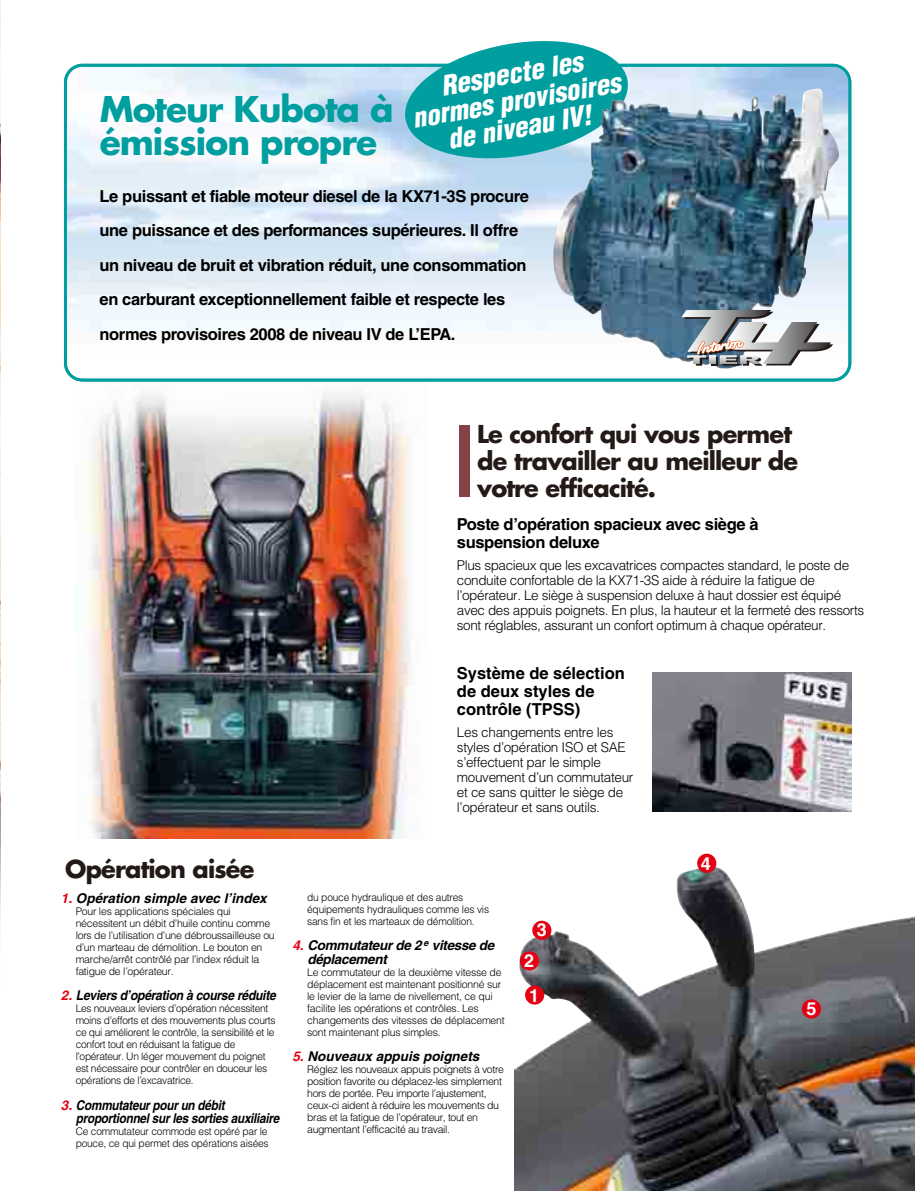
<style>
.page{position:relative;width:915px;height:1191px;background:#fff}
.page>*{position:absolute;margin:0;border:0;box-sizing:border-box;transform-origin:0 0}
.t1{font:700 34.5px/33px "Futura";letter-spacing:-.03em;color:#009e9f}
.t2{font:italic 900 condensed 27px/27px "Helvetica";color:#fff;text-align:center}
.t3{font:700 24px/27px "Futura";letter-spacing:-.035em;color:#231916}
.t4{font:700 18px/34.7px "Helvetica";color:#fff}
.t5{font:700 16.5px/34.5px "Helvetica";letter-spacing:-.02em;color:#000}
.t6{font:700 16.5px/18px "Helvetica";color:#000}
.t7{font:300 13.5px/15px "Helvetica";letter-spacing:-.03em;color:#000}
.t8{font:italic 700 13.5px/13.5px "Helvetica";letter-spacing:-.02em;color:#000;scale:.87 1}
.t9{font:italic 700 13.5px "Helvetica";color:#000}
.t10{font:italic 700 13.5px/13.5px "Helvetica";letter-spacing:-.02em;color:#000}
.t11{font:italic 700 13.5px "Helvetica";letter-spacing:-.02em;color:#000;scale:.9 1}
.t12{font:300 10.5px/12px "Helvetica";letter-spacing:-.025em;color:#000}
.s1{color:#e60013}
</style>
<div class="page">
<img style="left:0;top:0;width:914px;height:1191px">
<h1 class="t1" style="left:100px;top:95px;width:295px">Moteur Kubota à émission propre</h1>
<h2 class="t2" style="left:406px;top:81px;width:212px;rotate:-10deg">Respecte les normes provisoires de niveau IV!</h2>
<p class="t5" style="left:99px;top:180px;width:431px">Le puissant et fiable moteur diesel de la KX71-3S procure une puissance et des performances supérieures. Il offre un niveau de bruit et vibration réduit, une consommation en carburant exceptionnellement faible et respecte les normes provisoires 2008 de niveau IV de L’EPA.</p>
<h3 class="t3" style="left:477px;top:423px;width:322px">Le confort qui vous permet de travailler au meilleur de votre efficacité.</h3>
<h3 class="t5" style="left:457px;top:517px;width:303px;line-height:18px">Poste d’opération spacieux avec siège à suspension deluxe</h3>
<p class="t7" style="left:457px;top:559px;width:408px">Plus spacieux que les excavatrices compactes standard, le poste de conduite confortable de la KX71-3S aide à réduire la fatigue de l’opérateur. Le siège à suspension deluxe à haut dossier est équipé avec des appuis poignets. En plus, la hauteur et la fermeté des ressorts sont réglables, assurant un confort optimum à chaque opérateur.</p>
<h3 class="t6" style="left:457px;top:665px;width:169px">Système de sélection de deux styles de contrôle (TPSS)</h3>
<p class="t7" style="left:457px;top:726px;width:178px">Les changements entre les styles d’opération ISO et SAE s’effectuent par le simple mouvement d’un commutateur et ce sans quitter le siège de l’opérateur et sans outils.</p>
<h3 class="t3" style="left:65px;top:857px;width:191px">Opération aisée</h3>
<p class="t9" style="left:61px;top:893px;width:207px"><span class="s1">1.</span> Opération simple avec l’index</p>
<p class="t12" style="left:76px;top:906px;width:200px">Pour les applications spéciales qui nécessitent un débit d’huile continu comme lors de l’utilisation d’une débroussailleuse ou d’un marteau de démolition. Le bouton en marche/arrêt contrôlé par l’index réduit la fatigue de l’opérateur.</p>
<p class="t11" style="left:61px;top:990px;width:240px"><span class="s1">2.</span> Leviers d’opération à course réduite</p>
<p class="t12" style="left:76px;top:1003px;width:201px">Les nouveaux leviers d’opération nécessitent moins d’efforts et des mouvements plus courts ce qui améliorent le contrôle, la sensibilité et le confort tout en réduisant la fatigue de l’opérateur. Un léger mouvement du poignet est nécessaire pour contrôler en douceur les opérations de l’excavatrice.</p>
<p class="t8" style="left:76px;top:1099px;width:235px;text-indent:-15px"><span class="s1">3.</span> Commutateur pour un débit proportionnel sur les sorties auxiliaire</p>
<p class="t12" style="left:76px;top:1126px;width:194px">Ce commutateur commode est opéré par le pouce, ce qui permet des opérations aisées</p>
<p class="t12" style="left:307px;top:892px;width:183px">du pouce hydraulique et des autres équipements hydrauliques comme les vis sans fin et les marteaux de démolition.</p>
<p class="t10" style="left:307px;top:940px;width:188px;text-indent:-15px"><span class="s1">4.</span> Commutateur de 2 <sup>e</sup> vitesse de déplacement</p>
<p class="t12" style="left:307px;top:967px;width:199px">Le commutateur de la deuxième vitesse de déplacement est maintenant positionné sur le levier de la lame de nivellement, ce qui facilite les opérations et contrôles. Les changements des vitesses de déplacement sont maintenant plus simples.</p>
<p class="t9" style="left:292px;top:1051px;width:188px"><span class="s1">5.</span> Nouveaux appuis poignets</p>
<p class="t12" style="left:307px;top:1064px;width:198px">Réglez les nouveaux appuis poignets à votre position favorite ou déplacez-les simplement hors de portée. Peu importe l’ajustement, ceux-ci aident à réduire les mouvements du bras et la fatigue de l’opérateur, tout en augmentant l’efficacité au travail.</p>
<h3 class="t4" style="left:536px;top:914px;width:12px">3</h3>
<h3 class="t4" style="left:524px;top:945px;width:17px">2<br>1</h3>
<h3 class="t4" style="left:700px;top:847px;width:12px">4</h3>
<h3 class="t4" style="left:806px;top:993px;width:12px">5</h3>
</div>
